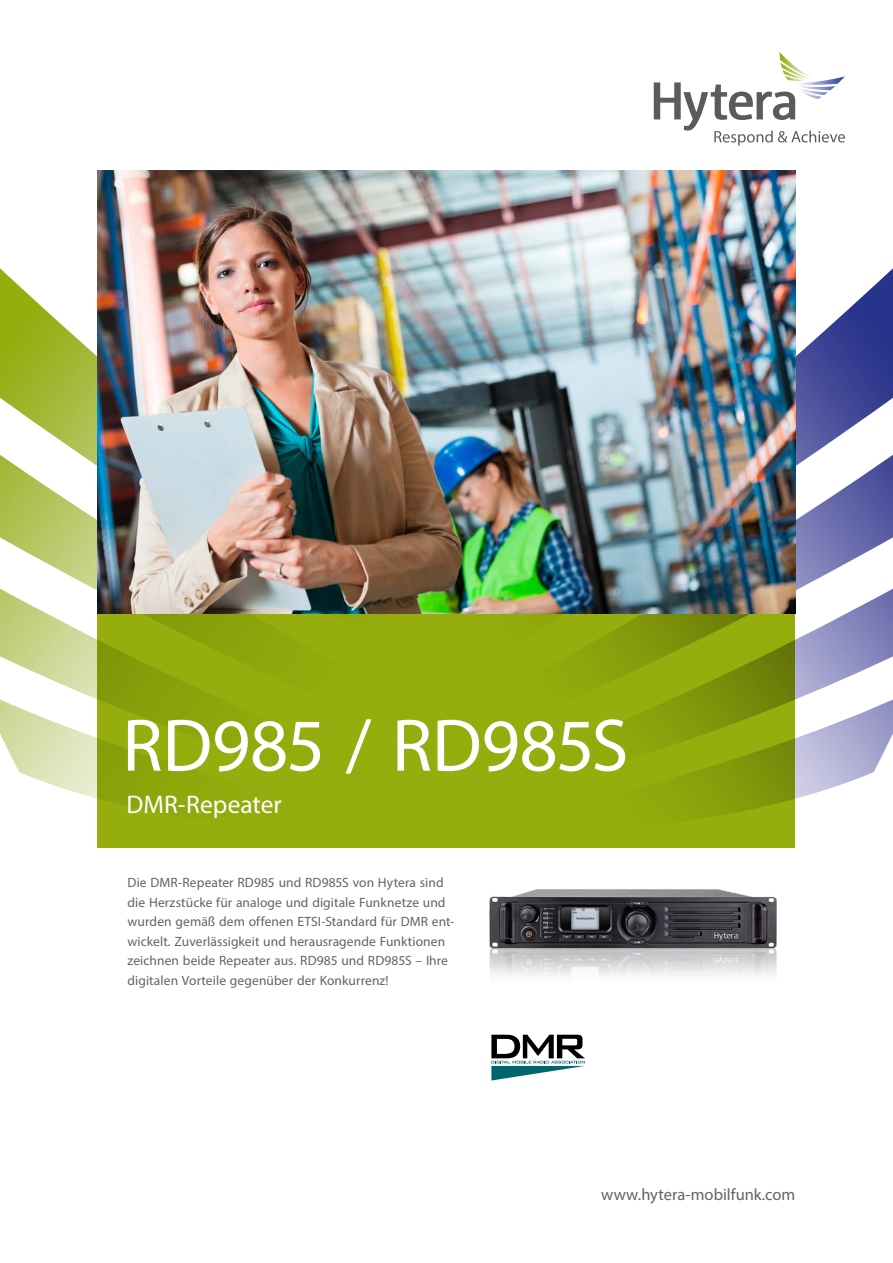
<style>
.page{position:relative;width:893px;height:1263px;background:#fff}
.page>*{position:absolute;margin:0;border:0;box-sizing:border-box;transform-origin:0 0}
.Titel_-_Headline_50p{font:75px "Myriad Pro";letter-spacing:-.005em;color:#fff}
.Titel_-_Subhead_17pt{font:25.5px "Myriad Pro";color:#fff}
.Titel_-_Web-Adresse{font:16.5px "Myriad Pro";color:#646363}
.Text_-_Einleitung_9p{font:13.5px/19.5px "Myriad Pro";letter-spacing:.01em;color:#646363}
</style>
<div class="page">
<svg style="left:795px;top:256px;width:98px;height:543px"></svg>
<svg style="left:0;top:268px;width:98px;height:579px"></svg>
<svg style="left:654px;top:52px;width:191px;height:94px"></svg>
<div style="left:98px;top:613px;width:697px;height:235px;background:#95ad0d"></div>
<svg style="left:491px;top:1035px;width:94px;height:45px"></svg>
<img style="left:489px;top:889px;width:288px;height:87px">
<img style="left:98px;top:170px;width:697px;height:443px">
<p class="Titel_-_Headline_50p" style="left:122px;top:699px;width:508px">RD985 / RD985S</p>
<p class="Titel_-_Subhead_17pt" style="left:126px;top:788px;width:157px">DMR-Repeater</p>
<p class="Text_-_Einleitung_9p" style="left:128px;top:872px;width:328px">Die DMR-Repeater RD985 und RD985S von Hytera sind die Herzstücke für analoge und digitale Funknetze und wurden gemäß dem offenen ETSI-Standard für DMR ent&shy;wickelt. Zuverlässigkeit und herausragende Funktionen zeichnen beide Repeater aus. RD985 und RD985S – Ihre digitalen Vorteile gegenüber der Konkurrenz!</p>
<p class="Titel_-_Web-Adresse" style="left:601px;top:1184px;width:196px">www.hytera-mobilfunk.com</p>
</div>
